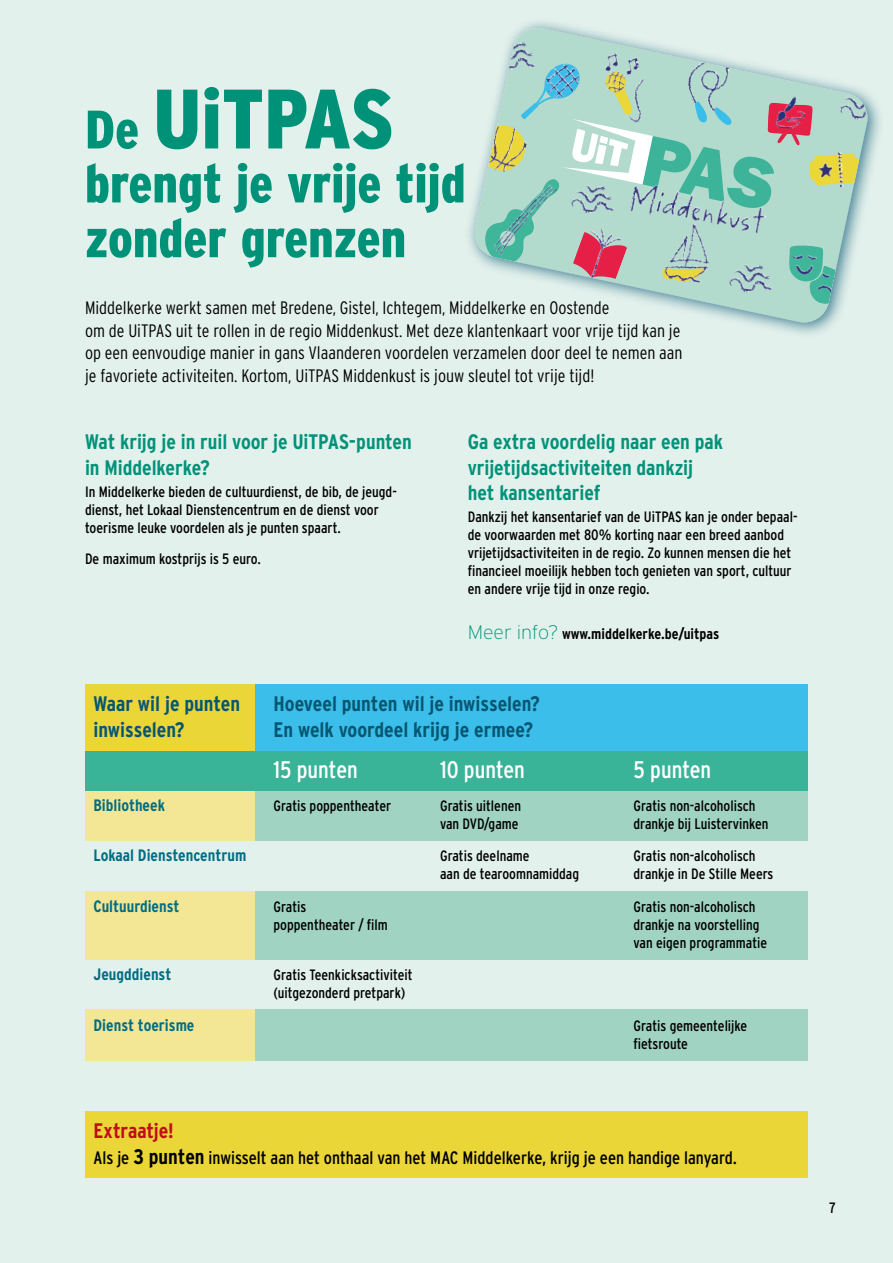
<style>
.page{position:relative;width:893px;height:1263px;background:#e3f1ec}
.page>*{position:absolute;margin:0;border:0;box-sizing:border-box;transform-origin:0 0}
.t1{font:900 84px "Interstate Condensed";color:#009279}
.t2{font:900 54px/54.8px "Interstate Condensed";color:#009279}
.t3{font:24px "Interstate Condensed";color:#fff}
.t4{font:700 21px/25.2px "Interstate Condensed";letter-spacing:-.005em;color:#009279}
.t5{font:700 21px "Interstate Condensed";color:#065672}
.t6{font:700 21px "Interstate Condensed";letter-spacing:-.005em;color:#c10c1a}
.t7{font:300 18px/22.5px "Interstate Condensed";color:#000}
.t8{font:18px "Interstate Condensed";color:#000}
.t9{font:700 16.5px "Interstate Condensed";color:#006d83}
.t10{font:15px/18px "Interstate Condensed";color:#000}
.t11{font:700 15px "Interstate Condensed";color:#000}
.s1{font-size:54px}
.s2{font-family:"Interstate";font-weight:200;font-size:19.5px;color:#009279}
.s3{font-weight:700;font-size:21px}
</style>
<div class="page">
<div style="left:464px;top:17px;width:420px;height:322px;background:#065672;opacity:.75"></div>
<svg style="left:472px;top:28px;width:398px;height:297px"></svg>
<div style="left:85px;top:684px;width:170px;height:67px;background:#ead637"></div>
<div style="left:85px;top:790px;width:170px;height:51px;background:#f3e796"></div>
<div style="left:85px;top:891px;width:170px;height:69px;background:#f3e796"></div>
<div style="left:85px;top:1009px;width:170px;height:51px;background:#f3e796"></div>
<div style="left:255px;top:684px;width:553px;height:67px;background:#3bbee9"></div>
<div style="left:255px;top:790px;width:553px;height:51px;background:#a0d3c2"></div>
<div style="left:255px;top:891px;width:553px;height:69px;background:#a0d3c2"></div>
<div style="left:255px;top:1009px;width:553px;height:51px;background:#a0d3c2"></div>
<div style="left:85px;top:751px;width:723px;height:40px;background:#3ab499"></div>
<div style="left:85px;top:1111px;width:723px;height:67px;background:#ead637"></div>
<h1 class="t1" style="left:85px;top:72px;width:310px"><span class="s1">De</span> UiTPAS</h1>
<h2 class="t2" style="left:85px;top:156px;width:382px">brengt je vrije tijd zonder grenzen</h2>
<p class="t7" style="left:85px;top:296px;width:599px">Middelkerke werkt samen met Bredene, Gistel, Ichtegem, Middelkerke en Oostende<br>om de UiTPAS uit te rollen in de regio Middenkust. Met deze klantenkaart voor vrije tijd kan je op een eenvoudige manier in gans Vlaanderen voordelen verzamelen door deel te nemen aan je favoriete activiteiten. Kortom, UiTPAS Middenkust is jouw sleutel tot vrije tijd!</p>
<h3 class="t4" style="left:85px;top:429px;width:328px">Wat krijg je in ruil voor je UiTPAS-punten in Middelkerke?</h3>
<p class="t10" style="left:85px;top:482px;width:313px">In Middelkerke bieden de cultuurdienst, de bib, de jeugd&shy;dienst, het Lokaal Dienstencentrum en de dienst voor toerisme leuke voordelen als je punten spaart.</p>
<p class="t10" style="left:85px;top:549px;width:177px">De maximum kostprijs is 5 euro.</p>
<h3 class="t4" style="left:468px;top:429px;width:257px">Ga extra voordelig naar een pak vrijetijdsactiviteiten dankzij het kansentarief</h3>
<p class="t10" style="left:468px;top:508px;width:331px">Dankzij het kansentarief van de UiTPAS kan je onder bepaal&shy;de voorwaarden met 80% korting naar een breed aanbod vrijetijdsactiviteiten in de regio. Zo kunnen mensen die het financieel moeilijk hebben toch genieten van sport, cultuur en andere vrije tijd in onze regio.</p>
<p class="t11" style="left:468px;top:625px;width:253px"><span class="s2">Meer info?</span> www.middelkerke.be/uitpas</p>
<h3 class="t5" style="left:94px;top:692px;width:148px">Waar wil je punten</h3>
<h3 class="t5" style="left:274px;top:692px;width:268px">Hoeveel punten wil je inwisselen?</h3>
<h3 class="t5" style="left:94px;top:717px;width:92px">inwisselen?</h3>
<h3 class="t5" style="left:274px;top:717px;width:261px">En welk voordeel krijg je ermee?</h3>
<h3 class="t3" style="left:274px;top:756px;width:86px">15 punten</h3>
<h3 class="t3" style="left:440px;top:756px;width:86px">10 punten</h3>
<h3 class="t3" style="left:634px;top:756px;width:79px">5 punten</h3>
<p class="t9" style="left:94px;top:796px;width:73px">Bibliotheek</p>
<p class="t10" style="left:274px;top:796px;width:119px">Gratis poppentheater</p>
<p class="t10" style="left:440px;top:796px;width:83px">Gratis uitlenen</p>
<p class="t10" style="left:634px;top:796px;width:124px">Gratis non-alcoholisch</p>
<p class="t10" style="left:440px;top:814px;width:80px">van DVD/game</p>
<p class="t10" style="left:634px;top:814px;width:136px">drankje bij Luistervinken</p>
<p class="t9" style="left:94px;top:846px;width:154px">Lokaal Dienstencentrum</p>
<p class="t10" style="left:440px;top:847px;width:91px">Gratis deelname</p>
<p class="t10" style="left:634px;top:847px;width:124px">Gratis non-alcoholisch</p>
<p class="t10" style="left:440px;top:865px;width:141px">aan de tearoomnamiddag</p>
<p class="t10" style="left:634px;top:865px;width:141px">drankje in De Stille Meers</p>
<p class="t9" style="left:94px;top:897px;width:87px">Cultuurdienst</p>
<p class="t10" style="left:274px;top:897px;width:34px">Gratis</p>
<p class="t10" style="left:634px;top:897px;width:124px">Gratis non-alcoholisch</p>
<p class="t10" style="left:274px;top:915px;width:116px">poppentheater / film</p>
<p class="t10" style="left:634px;top:915px;width:135px">drankje na voorstelling van eigen programmatie</p>
<p class="t9" style="left:94px;top:965px;width:79px">Jeugddienst</p>
<p class="t10" style="left:274px;top:966px;width:140px">Gratis Teenkicksactiviteit (uitgezonderd pretpark)</p>
<p class="t9" style="left:94px;top:1016px;width:102px">Dienst toerisme</p>
<p class="t10" style="left:634px;top:1016px;width:115px">Gratis gemeentelijke fietsroute</p>
<h3 class="t6" style="left:94px;top:1119px;width:82px">Extraatje!</h3>
<p class="t8" style="left:94px;top:1147px;width:645px">Als je <span class="s3">3 punten</span> inwisselt aan het onthaal van het MAC Middelkerke, krijg je een handige lanyard.</p>
<p class="t10" style="left:829px;top:1199px;width:8px">7</p>
</div>
